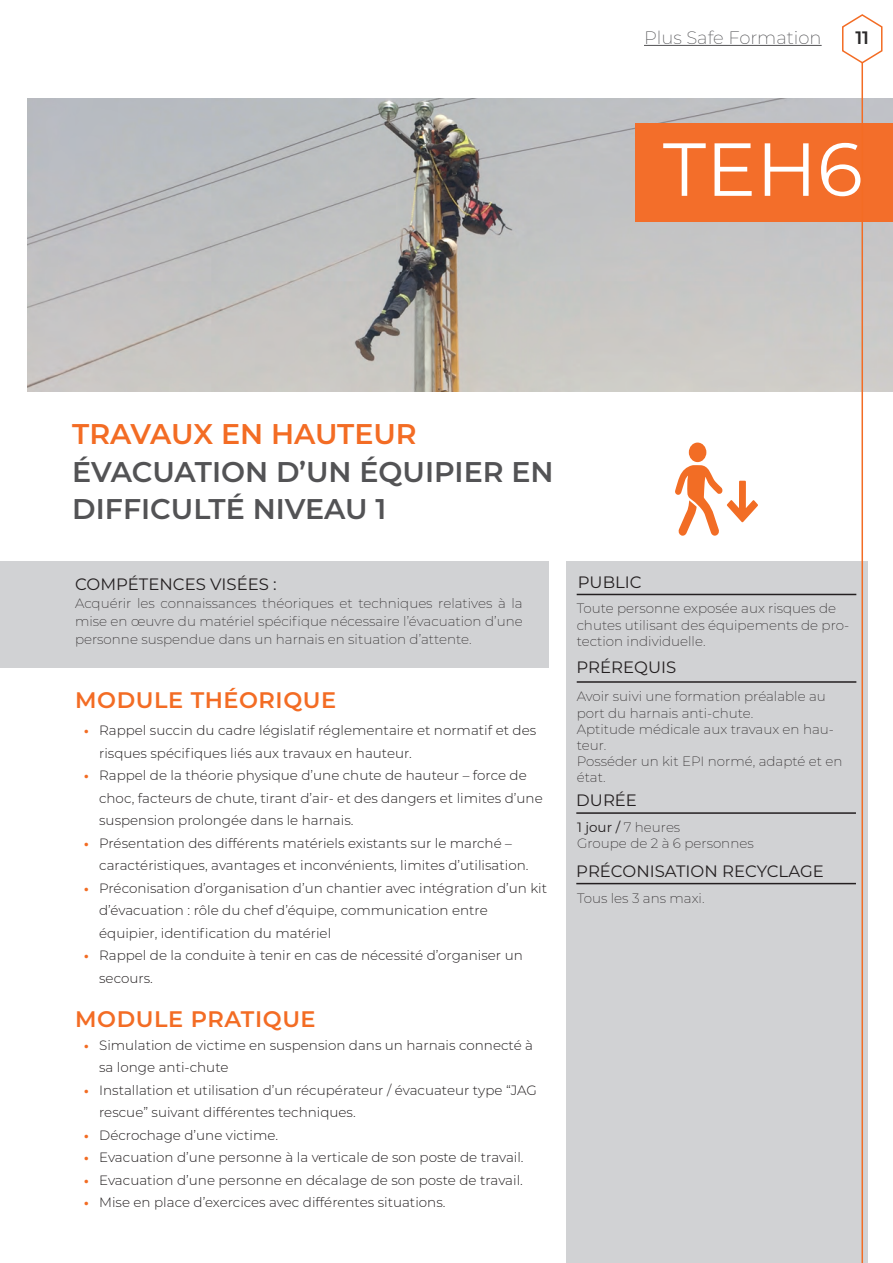
<style>
.page{position:relative;width:893px;height:1263px;background:#fff}
.page>*{position:absolute;margin:0;border:0;box-sizing:border-box;transform-origin:0 0}
.t1{font:75px "Montserrat";color:#fff}
.t2{font:600 28.5px/37.5px "Montserrat";color:#535355}
.t3{font:600 28.5px "Montserrat";color:#f36c24}
.t4{font:600 22.5px "Montserrat";letter-spacing:.025em;color:#f36c24}
.t5{font:200 18px "Montserrat";color:#535355}
.t6{font:600 18px "Montserrat";color:#2b292a}
.t7{font:16.5px "Montserrat";color:#231f20}
.t8{font:300 13.5px/22.5px "Montserrat";color:#231f20}
.t9{font:200 13.5px/16.2px "Montserrat";color:#231f20}
.s1{font-family:"Myriad Pro";font-weight:700;color:#f26c23}
.s2{font-weight:400}
</style>
<div class="page">
<div style="left:566px;top:561px;width:301px;height:702px;background:#d1d2d4"></div>
<hr style="left:577px;top:594px;width:279px;height:1px;background:#231f20">
<hr style="left:577px;top:681px;width:279px;height:2px;background:#231f20">
<hr style="left:576px;top:812px;width:280px;height:2px;background:#231f20">
<hr style="left:576px;top:883px;width:280px;height:1px;background:#231f20">
<div style="left:0;top:561px;width:549px;height:107px;background:#d1d2d4"></div>
<img style="left:27px;top:99px;width:866px;height:292px">
<div style="left:636px;top:123px;width:257px;height:99px;background:#f36e2a"></div>
<svg style="left:675px;top:465px;width:83px;height:71px"></svg>
<div style="left:689px;top:443px;width:17px;height:19px;background:#f26d25;border-radius:50%"></div>
<svg style="left:842px;top:14px;width:41px;height:50px"></svg>
<hr style="left:861px;top:63px;width:2px;height:1200px;background:#f36c24">
<hr style="left:644px;top:45px;width:178px;height:1px;background:#535355">
<h3 class="t5" style="left:644px;top:25px;width:179px">Plus Safe Formation</h3>
<h3 class="t6" style="left:855px;top:25px;width:15px">11</h3>
<h1 class="t1" style="left:663px;top:118px;width:201px">TEH6</h1>
<h2 class="t3" style="left:72px;top:414px;width:346px">TRAVAUX EN HAUTEUR</h2>
<h2 class="t2" style="left:72px;top:452px;width:483px">ÉVACUATION D’UN ÉQUIPIER EN<br>DIFFICULTÉ NIVEAU 1</h2>
<p class="t7" style="left:75px;top:573px;width:203px">COMPÉTENCES VISÉES :</p>
<p class="t9" style="left:75px;top:594px;width:449px;line-height:18px;text-align:justify">Acquérir les connaissances théoriques et techniques relatives à la mise en œuvre du matériel spécifique nécessaire l’évacuation d’une personne suspendue dans un harnais en situation d’attente.</p>
<h3 class="t4" style="left:75px;top:684px;width:263px">MODULE THÉORIQUE</h3>
<p class="t8" style="left:99px;top:718px;width:438px;text-indent:-15px"><span class="s1">•</span> Rappel succin du cadre législatif réglementaire et normatif et des risques spécifiques liés aux travaux en hauteur.</p>
<p class="t8" style="left:99px;top:763px;width:445px;text-indent:-15px"><span class="s1">•</span> Rappel de la théorie physique d’une chute de hauteur – force de choc, facteurs de chute, tirant d’air- et des dangers et limites d’une suspension prolongée dans le harnais.</p>
<p class="t8" style="left:99px;top:831px;width:431px;text-indent:-15px"><span class="s1">•</span> Présentation des différents matériels existants sur le marché – caractéristiques, avantages et inconvénients, limites d’utilisation.</p>
<p class="t8" style="left:99px;top:876px;width:449px;text-indent:-15px"><span class="s1">•</span> Préconisation d’organisation d’un chantier avec intégration d’un kit d’évacuation : rôle du chef d’équipe, communication entre équipier, identification du matériel</p>
<p class="t8" style="left:99px;top:944px;width:425px;text-indent:-15px"><span class="s1">•</span> Rappel de la conduite à tenir en cas de nécessité d’organiser un secours.</p>
<h3 class="t4" style="left:75px;top:1003px;width:242px">MODULE PRATIQUE</h3>
<p class="t8" style="left:99px;top:1033px;width:435px;text-indent:-15px"><span class="s1">•</span> Simulation de victime en suspension dans un harnais connecté à sa longe anti-chute</p>
<p class="t8" style="left:99px;top:1078px;width:439px;text-indent:-15px"><span class="s1">•</span> Installation et utilisation d’un récupérateur / évacuateur type “JAG rescue” suivant différentes techniques.</p>
<p class="t8" style="left:84px;top:1123px;width:196px"><span class="s1">•</span> Décrochage d’une victime.</p>
<p class="t8" style="left:84px;top:1146px;width:441px"><span class="s1">•</span> Evacuation d’une personne à la verticale de son poste de travail.</p>
<p class="t8" style="left:84px;top:1168px;width:440px"><span class="s1">•</span> Evacuation d’une personne en décalage de son poste de travail.</p>
<p class="t8" style="left:84px;top:1191px;width:363px"><span class="s1">•</span> Mise en place d’exercices avec différentes situations.</p>
<p class="t7" style="left:578px;top:570px;width:65px">PUBLIC</p>
<p class="t9" style="left:577px;top:600px;width:274px">Toute personne exposée aux risques de chutes utilisant des équipements de pro&shy;tection individuelle.</p>
<p class="t7" style="left:577px;top:655px;width:101px">PRÉREQUIS</p>
<p class="t9" style="left:577px;top:688px;width:267px">Avoir suivi une formation préalable au port du harnais anti-chute.<br>Aptitude médicale aux travaux en hau&shy;teur.<br>Posséder un kit EPI normé, adapté et en état.</p>
<p class="t7" style="left:576px;top:789px;width:62px">DURÉE</p>
<p class="t9" style="left:577px;top:819px;width:178px"><span class="s2">1 jour /</span> 7 heures<br>Groupe de 2 à 6 personnes</p>
<p class="t7" style="left:576px;top:859px;width:249px">PRÉCONISATION RECYCLAGE</p>
<p class="t9" style="left:577px;top:889px;width:129px">Tous les 3 ans maxi.</p>
</div>
